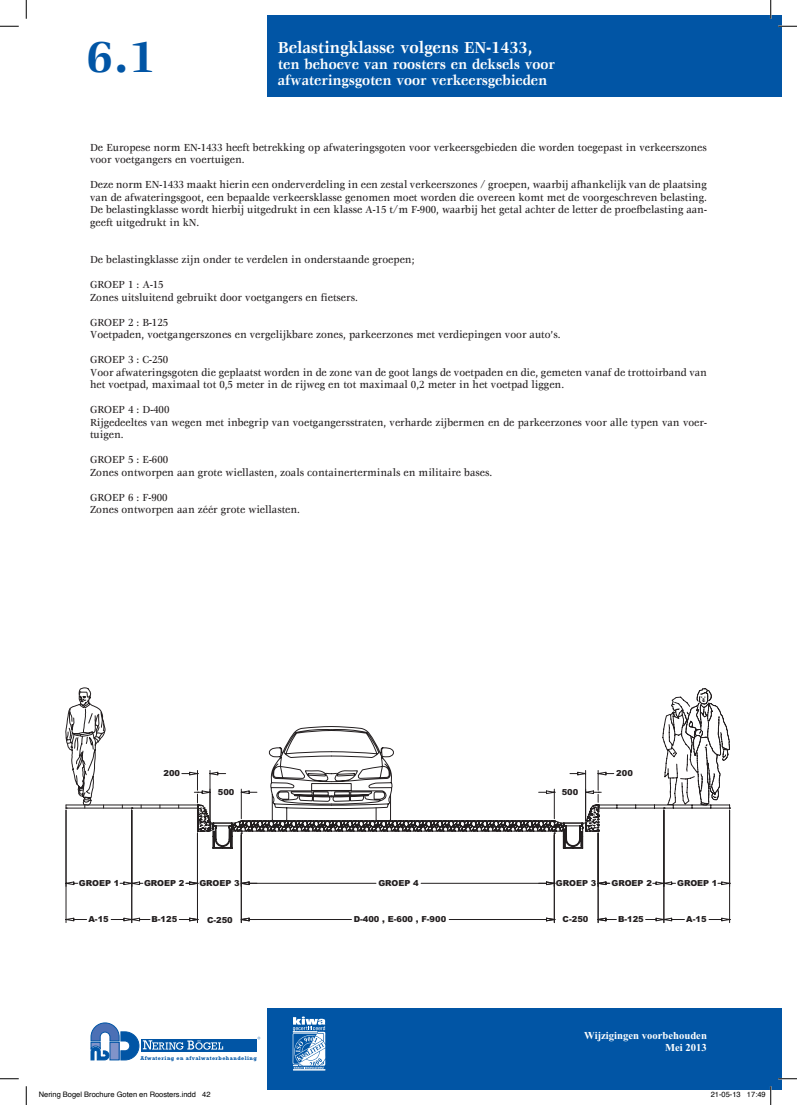
<style>
.page{position:relative;width:797px;height:1105px;background:#fff}
.page>*{position:absolute;margin:0;border:0;box-sizing:border-box;transform-origin:0 0}
.t1{font:700 47.5px "Veljovic";color:#0155a5}
.t2{font:700 17.5px "Veljovic";color:#fff;scale:.9 1}
.t3{font:700 15px/16.2px "Veljovic";color:#fff;scale:.9 1}
.t4{font:500 11.25px/12.5px "Veljovic";color:#231f20;scale:.9 1}
.t5{font:700 10.62px/12.5px "Times New Roman";color:#fff;text-align:right}
.t6{font:900 8.25px "Arial";color:#231f20}
.t7{font:7.5px "Helvetica";color:#000}
.t8{font:700 5.38px "Rockwell";letter-spacing:.085em;color:#0155a5}
</style>
<div class="page">
<div style="left:267px;top:16px;width:503px;height:81px;background:#0155a5"></div>
<div style="left:141px;top:1039px;width:116px;height:13px;background:#0155a5"></div>
<svg style="left:91px;top:1023px;width:132px;height:37px"></svg>
<div style="left:110px;top:1042px;width:9px;height:18px;background:#8193c9"></div>
<div style="left:110px;top:1042px;width:9px;height:18px;border:1px solid #0155a5"></div>
<div style="left:770px;top:16px;width:11px;height:81px;background:#0155a5"></div>
<div style="left:770px;top:1008px;width:11px;height:81px;background:#0155a5"></div>
<div style="left:267px;top:1008px;width:503px;height:81px;background:#0155a5"></div>
<hr style="left:293px;top:1069px;width:32px;height:1px;background:#fff">
<svg style="left:292px;top:1016px;width:33px;height:53px"></svg>
<svg style="left:65px;top:696px;width:665px;height:227px"></svg>
<svg style="left:0;top:25px;width:19px;height:2px"></svg>
<svg style="left:778px;top:25px;width:19px;height:2px"></svg>
<svg style="left:0;top:1078px;width:19px;height:1px"></svg>
<svg style="left:778px;top:1078px;width:19px;height:1px"></svg>
<svg style="left:25px;top:0;width:2px;height:19px"></svg>
<svg style="left:25px;top:1086px;width:2px;height:19px"></svg>
<svg style="left:770px;top:0;width:1px;height:19px"></svg>
<svg style="left:747px;top:1086px;width:24px;height:19px"></svg>
<h1 class="t1" style="left:86px;top:31px;width:72px">6.1</h1>
<h2 class="t2" style="left:278px;top:38px;width:285px">Belastingklasse volgens EN-1433,</h2>
<h3 class="t3" style="left:278px;top:57px;width:309px">ten behoeve van roosters en deksels voor afwateringsgoten voor verkeersgebieden</h3>
<p class="t4" style="left:90px;top:142px;width:687px">De Europese norm EN-1433 heeft betrekking op afwateringsgoten voor verkeersgebieden die worden toegepast in verkeerszones voor voetgangers en voertuigen.</p>
<p class="t4" style="left:90px;top:179px;width:687px;text-align:justify">Deze norm EN-1433 maakt hierin een onderverdeling in een zestal verkeerszones / groepen, waarbij afhankelijk van de plaatsing van de afwateringsgoot, een bepaalde verkeersklasse genomen moet worden die overeen komt met de voorgeschreven belasting.<br>De belastingklasse wordt hierbij uitgedrukt in een klasse A-15 t/m F-900, waarbij het getal achter de letter de proefbelasting aan&shy;geeft uitgedrukt in kN.</p>
<p class="t4" style="left:90px;top:254px;width:362px">De belastingklasse zijn onder te verdelen in onderstaande groepen;</p>
<p class="t4" style="left:90px;top:279px;width:299px">GROEP 1 : A-15<br>Zones uitsluitend gebruikt door voetgangers en fietsers.</p>
<p class="t4" style="left:90px;top:316px;width:524px">GROEP 2 : B-125<br>Voetpaden, voetgangerszones en vergelijkbare zones, parkeerzones met verdiepingen voor auto’s.</p>
<p class="t4" style="left:90px;top:354px;width:687px">GROEP 3 : C-250<br>Voor afwateringsgoten die geplaatst worden in de zone van de goot langs de voetpaden en die, gemeten vanaf de trottoirband van het voetpad, maximaal tot 0,5 meter in de rijweg en tot maximaal 0,2 meter in het voetpad liggen.</p>
<p class="t4" style="left:90px;top:404px;width:686px">GROEP 4 : D-400<br>Rijgedeeltes van wegen met inbegrip van voetgangersstraten, verharde zijbermen en de parkeerzones voor alle typen van voer&shy;tuigen.</p>
<p class="t4" style="left:90px;top:454px;width:448px">GROEP 5 : E-600<br>Zones ontworpen aan grote wiellasten, zoals containerterminals en militaire bases.</p>
<p class="t4" style="left:90px;top:491px;width:235px">GROEP 6 : F-900<br>Zones ontworpen aan zéér grote wiellasten.</p>
<p class="t6" style="left:163px;top:767px;width:18px">200</p>
<p class="t6" style="left:218px;top:786px;width:18px">500</p>
<p class="t6" style="left:561px;top:786px;width:18px">500</p>
<p class="t6" style="left:616px;top:767px;width:18px">200</p>
<p class="t6" style="left:79px;top:877px;width:42px">GROEP 1</p>
<p class="t6" style="left:144px;top:877px;width:42px">GROEP 2</p>
<p class="t6" style="left:199px;top:877px;width:42px">GROEP 3</p>
<p class="t6" style="left:378px;top:877px;width:42px">GROEP 4</p>
<p class="t6" style="left:556px;top:877px;width:42px">GROEP 3</p>
<p class="t6" style="left:611px;top:877px;width:42px">GROEP 2</p>
<p class="t6" style="left:677px;top:877px;width:42px">GROEP 1</p>
<p class="t6" style="left:88px;top:913px;width:22px">A-15</p>
<p class="t6" style="left:151px;top:913px;width:27px">B-125</p>
<p class="t6" style="left:207px;top:914px;width:27px">C-250</p>
<p class="t6" style="left:354px;top:912px;width:94px">D-400 , E-600 , F-900</p>
<p class="t6" style="left:562px;top:913px;width:27px">C-250</p>
<p class="t6" style="left:618px;top:913px;width:27px">B-125</p>
<p class="t6" style="left:686px;top:913px;width:22px">A-15</p>
<p class="t8" style="left:141px;top:1055px;width:118px">Afwatering en afvalwaterbehandeling</p>
<p class="t5" style="left:584px;top:1029px;width:124px">Wijzigingen voorbehouden<br>Mei 2013</p>
<p class="t7" style="left:39px;top:1089px;width:173px">Nering Bogel Brochure Goten en Roosters.indd 42</p>
<p class="t7" style="left:710px;top:1089px;width:57px">21-05-13 17:49</p>
</div>
